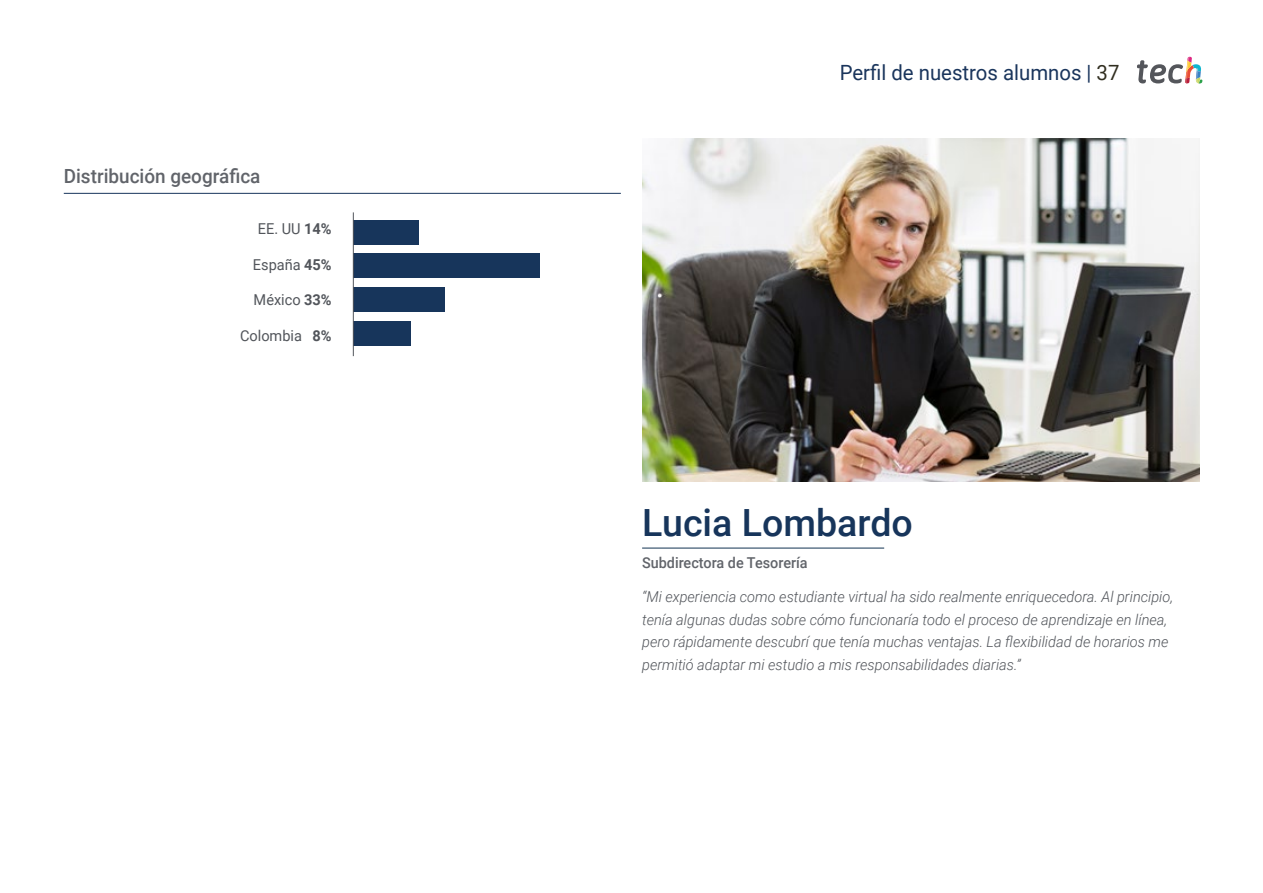
<style>
.page{position:relative;width:1263px;height:893px;background:#fff}
.page>*{position:absolute;margin:0;border:0;box-sizing:border-box;transform-origin:0 0}
.t1{font:500 37.5px "Roboto";color:#17355b}
.t2{font:21px "Roboto";color:#1a355c}
.t3{font:500 19.5px "Roboto";color:#61646a}
.t4{font:italic 300 15px/22.5px "Roboto";color:#52555b}
.t5{font:15px "Roboto";color:#52555b}
.t6{font:500 15px "Roboto";color:#61646a;scale:.96 1}
.s1{font-weight:700}
.s2{color:#312e20}
</style>
<div class="page">
<svg style="left:1137px;top:57px;width:65px;height:27px"></svg>
<hr style="left:642px;top:548px;width:242px;height:1px;background:#123352">
<img style="left:642px;top:138px;width:557px;height:343px">
<hr style="left:64px;top:193px;width:557px;height:1px;background:#17355b">
<div style="left:353px;top:220px;width:66px;height:25px;background:#17355b"></div>
<div style="left:353px;top:254px;width:187px;height:24px;background:#17355b"></div>
<div style="left:353px;top:287px;width:92px;height:25px;background:#17355b"></div>
<div style="left:353px;top:321px;width:58px;height:24px;background:#17355b"></div>
<hr style="left:353px;top:212px;width:1px;height:144px;background:#52555b">
<h3 class="t3" style="left:64px;top:162px;width:198px">Distribución geográfica</h3>
<p class="t5" style="left:258px;top:218px;width:75px">EE. UU <span class="s1">14%</span></p>
<p class="t5" style="left:253px;top:254px;width:80px">España <span class="s1">45%</span></p>
<p class="t5" style="left:254px;top:289px;width:80px">México <span class="s1">33%</span></p>
<p class="t5" style="left:240px;top:325px;width:93px">Colombia <span class="s1">8%</span></p>
<h2 class="t2" style="left:840px;top:57px;width:281px">Perfil de nuestros alumnos | <span class="s2">37</span></h2>
<h1 class="t1" style="left:642px;top:496px;width:272px">Lucia Lombardo</h1>
<p class="t6" style="left:642px;top:552px;width:174px">Subdirectora de Tesorería</p>
<p class="t4" style="left:642px;top:585px;width:533px">“Mi experiencia como estudiante virtual ha sido realmente enriquecedora. Al principio, tenía algunas dudas sobre cómo funcionaría todo el proceso de aprendizaje en línea, pero rápidamente descubrí que tenía muchas ventajas. La flexibilidad de horarios me permitió adaptar mi estudio a mis responsabilidades diarias.”</p>
</div>
